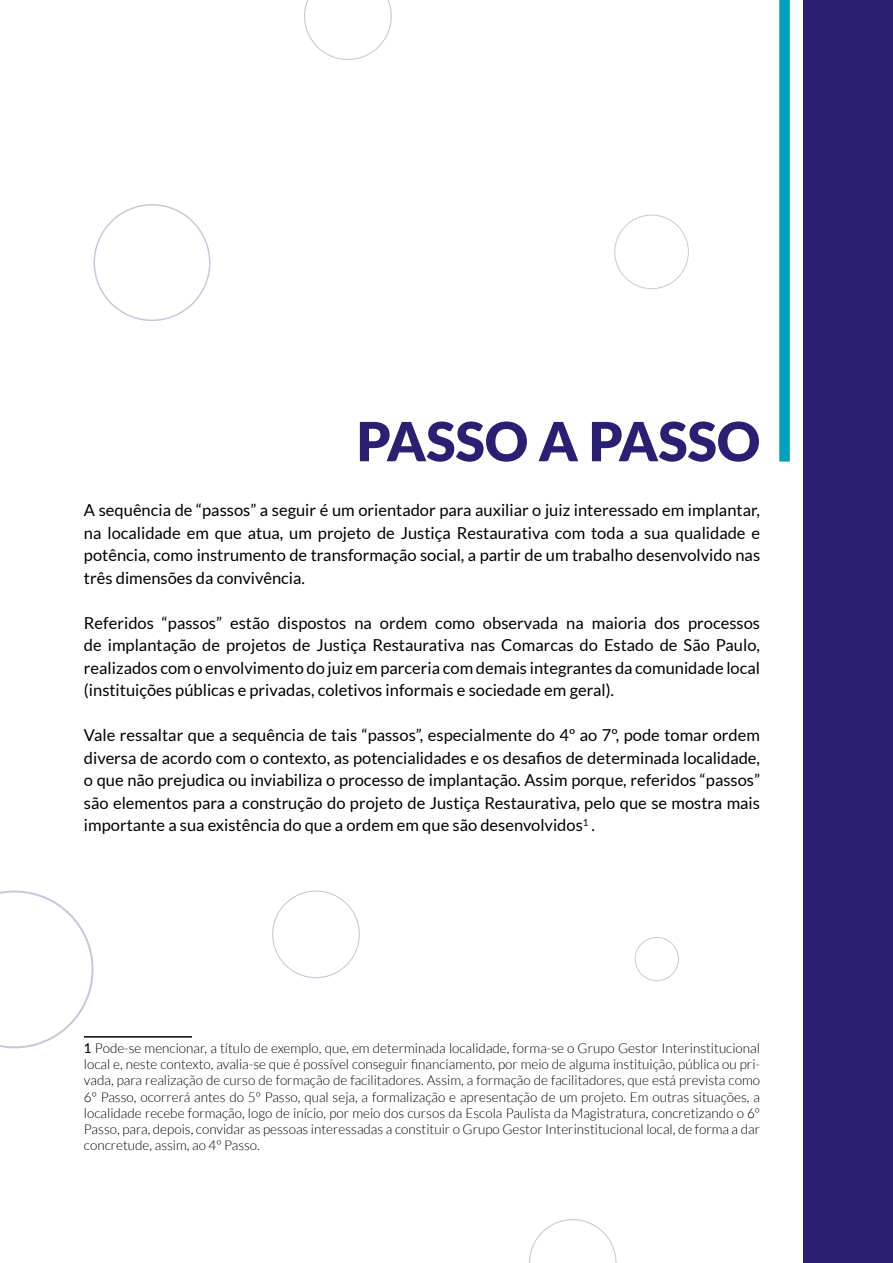
<style>
.page{position:relative;width:893px;height:1263px;background:#fff}
.page>*{position:absolute;margin:0;border:0;box-sizing:border-box;transform-origin:0 0}
.t1{font:900 54px "Lato";color:#2b1f73}
.t2{font:16.5px/22.5px "Lato";color:#000;text-align:justify}
.t3{font:300 13.5px/16.2px "Lato";color:#000;text-align:justify}
.s1{font-weight:500}
</style>
<div class="page">
<hr style="left:84px;top:1036px;width:108px;height:2px;background:#000">
<div style="left:94px;top:204px;width:116px;height:117px;border:2px solid #271c6d;border-radius:50%"></div>
<svg style="left:0;top:890px;width:94px;height:158px"></svg>
<svg style="left:304px;top:0;width:88px;height:60px"></svg>
<div style="left:614px;top:215px;width:75px;height:74px;border:1px solid #271c6d;border-radius:50%"></div>
<div style="left:635px;top:937px;width:44px;height:44px;border:1px solid #271c6d;border-radius:50%"></div>
<svg style="left:529px;top:1219px;width:88px;height:44px"></svg>
<div style="left:804px;top:0;width:89px;height:1263px;background:#2b1f73"></div>
<div style="left:779px;top:0;width:11px;height:462px;background:#009ebe"></div>
<h1 class="t1" style="left:357px;top:410px;width:405px">PASSO A PASSO</h1>
<p class="t2" style="left:84px;top:499px;width:678px">A sequência de “passos” a seguir é um orientador para auxiliar o juiz interessado em implantar, na localidade em que atua, um projeto de Justiça Restaurativa com toda a sua qualidade e potência, como instrumento de transformação social, a partir de um trabalho desenvolvido nas três dimensões da convivência.</p>
<p class="t2" style="left:84px;top:611px;width:678px">Referidos “passos” estão dispostos na ordem como observada na maioria dos processos de implantação de projetos de Justiça Restaurativa nas Comarcas do Estado de São Paulo, realizados com o envolvimento do juiz em parceria com demais integrantes da comunidade local (instituições públicas e privadas, coletivos informais e sociedade em geral).</p>
<p class="t2" style="left:84px;top:724px;width:678px">Vale ressaltar que a sequência de tais “passos”, especialmente do 4º ao 7º, pode tomar ordem diversa de acordo com o contexto, as potencialidades e os desafios de determinada localidade, o que não prejudica ou inviabiliza o processo de implantação. Assim porque, referidos “passos” são elementos para a construção do projeto de Justiça Restaurativa, pelo que se mostra mais importante a sua existência do que a ordem em que são desenvolvidos<sup>1</sup> .</p>
<p class="t3" style="left:84px;top:1040px;width:678px"><span class="s1">1</span> Pode-se mencionar, a título de exemplo, que, em determinada localidade, forma-se o Grupo Gestor Interinstitucional local e, neste contexto, avalia-se que é possível conseguir financiamento, por meio de alguma instituição, pública ou pri&shy;vada, para realização de curso de formação de facilitadores. Assim, a formação de facilitadores, que está prevista como 6º Passo, ocorrerá antes do 5º Passo, qual seja, a formalização e apresentação de um projeto. Em outras situações, a localidade recebe formação, logo de início, por meio dos cursos da Escola Paulista da Magistratura, concretizando o 6º Passo, para, depois, convidar as pessoas interessadas a constituir o Grupo Gestor Interinstitucional local, de forma a dar concretude, assim, ao 4º Passo.</p>
</div>
